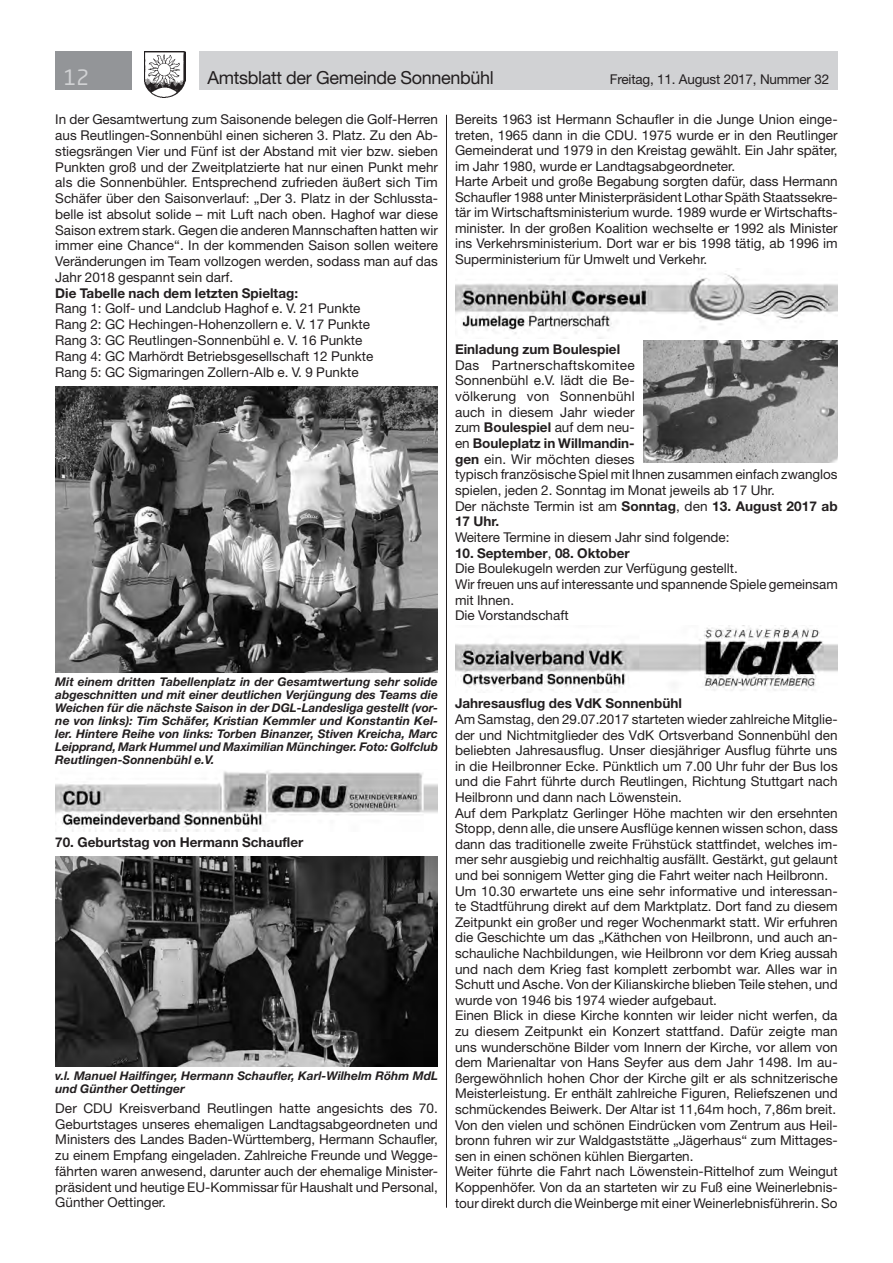
<style>
.page{position:relative;width:893px;height:1263px;background:#fff}
.page>*{position:absolute;margin:0;border:0;box-sizing:border-box;transform-origin:0 0}
.t1{font:21px "Neo Sans Std";color:#d1d2d4}
.t2{font:18px "Helvetica Neue LT Std";letter-spacing:-.02em;color:#231f20}
.t3{font:13.5px/15.6px "Helvetica Neue LT Std";color:#231f20}
.t4{font:700 13.5px "Helvetica Neue LT Std";color:#231f20}
.t5{font:italic 700 12px/13px "Helvetica Neue LT Std";color:#231f20;text-align:justify}
.s1{font-weight:700}
</style>
<div class="page">
<div style="left:199px;top:51px;width:639px;height:38px;background:#d1d2d4"></div>
<div style="left:55px;top:51px;width:77px;height:38px;background:#939598"></div>
<img style="left:145px;top:51px;width:41px;height:47px">
<img style="left:55px;top:386px;width:383px;height:286px">
<img style="left:55px;top:770px;width:383px;height:61px">
<img style="left:55px;top:857px;width:383px;height:209px">
<img style="left:455px;top:273px;width:383px;height:65px">
<img style="left:455px;top:627px;width:383px;height:66px">
<hr style="left:446px;top:115px;width:1px;height:1093px;background:#231f20">
<img style="left:643px;top:341px;width:195px;height:122px">
<h1 class="t1" style="left:64px;top:64px;width:27px">12</h1>
<h2 class="t2" style="left:207px;top:67px;width:288px">Amtsblatt der Gemeinde Sonnenbühl</h2>
<p class="t3" style="left:610px;top:71px;width:221px">Freitag, 11. August 2017, Nummer 32</p>
<p class="t3" style="left:55px;top:112px;width:384px;text-align:justify">In der Gesamtwertung zum Saisonende belegen die Golf-Herren aus Reutlingen-Sonnenbühl einen sicheren 3. Platz. Zu den Ab&shy;stiegsrängen Vier und Fünf ist der Abstand mit vier bzw. sieben Punkten groß und der Zweitplatzierte hat nur einen Punkt mehr als die Sonnenbühler. Entsprechend zufrieden äußert sich Tim Schäfer über den Saisonverlauf: „Der 3. Platz in der Schlussta&shy;belle ist absolut solide – mit Luft nach oben. Haghof war diese Saison extrem stark. Gegen die anderen Mannschaften hatten wir immer eine Chance“. In der kommenden Saison sollen weitere Veränderungen im Team vollzogen werden, sodass man auf das Jahr 2018 gespannt sein darf.</p>
<p class="t4" style="left:55px;top:285px;width:244px">Die Tabelle nach dem letzten Spieltag:</p>
<p class="t3" style="left:55px;top:301px;width:320px">Rang 1: Golf- und Landclub Haghof e. V. 21 Punkte Rang 2: GC Hechingen-Hohenzollern e. V. 17 Punkte Rang 3: GC Reutlingen-Sonnenbühl e. V. 16 Punkte Rang 4: GC Marhördt Betriebsgesellschaft 12 Punkte Rang 5: GC Sigmaringen Zollern-Alb e. V. 9 Punkte</p>
<p class="t3" style="left:455px;top:112px;width:384px">Bereits 1963 ist Hermann Schaufler in die Junge Union einge&shy;treten, 1965 dann in die CDU. 1975 wurde er in den Reutlinger Gemeinderat und 1979 in den Kreistag gewählt. Ein Jahr später, im Jahr 1980, wurde er Landtagsabgeordneter.<br>Harte Arbeit und große Begabung sorgten dafür, dass Hermann Schaufler 1988 unter Ministerpräsident Lothar Späth Staatssekre&shy;tär im Wirtschaftsministerium wurde. 1989 wurde er Wirtschafts&shy;minister. In der großen Koalition wechselte er 1992 als Minister ins Verkehrsministerium. Dort war er bis 1998 tätig, ab 1996 im Superministerium für Umwelt und Verkehr.</p>
<p class="t4" style="left:455px;top:341px;width:167px">Einladung zum Boulespiel</p>
<p class="t3" style="left:455px;top:357px;width:384px">Das Partnerschaftskomitee<br>Sonnenbühl e.V. lädt die Be-<br>völkerung von Sonnenbühl<br>auch in diesem Jahr wieder<br>zum <span class="s1">Boulespiel</span> auf dem neu-<br>en <span class="s1">Bouleplatz in Willmandin-<br>gen</span> ein. Wir möchten dieses<br>typisch französische Spiel mit Ihnen zusammen einfach zwanglos spielen, jeden 2. Sonntag im Monat jeweils ab 17 Uhr.<br>Der nächste Termin ist am <span class="s1">Sonntag</span>, den <span class="s1">13. August 2017 ab 17 Uhr.</span></p>
<p class="t3" style="left:455px;top:529px;width:276px">Weitere Termine in diesem Jahr sind folgende:</p>
<p class="t3" style="left:455px;top:545px;width:384px"><span class="s1">10. September</span>, <span class="s1">08. Oktober<br></span>Die Boulekugeln werden zur Verfügung gestellt.<br>Wir freuen uns auf interessante und spannende Spiele gemeinsam mit Ihnen.<br>Die Vorstandschaft</p>
<p class="t5" style="left:55px;top:675px;width:384px">Mit einem dritten Tabellenplatz in der Gesamtwertung sehr solide abgeschnitten und mit einer deutlichen Verjüngung des Teams die Weichen für die nächste Saison in der DGL-Landesliga gestellt (vor&shy;ne von links): Tim Schäfer, Kristian Kemmler und Konstantin Kel&shy;ler. Hintere Reihe von links: Torben Binanzer, Stiven Kreicha, Marc Leipprand, Mark Hummel und Maximilian Münchinger. Foto: Golfclub Reutlingen-Sonnenbühl e.V.</p>
<p class="t4" style="left:55px;top:834px;width:250px">70. Geburtstag von Hermann Schaufler</p>
<p class="t5" style="left:55px;top:1069px;width:384px">v.l. Manuel Hailfinger, Hermann Schaufler, Karl-Wilhelm Röhm MdL und Günther Oettinger</p>
<p class="t3" style="left:55px;top:1100px;width:384px;text-align:justify">Der CDU Kreisverband Reutlingen hatte angesichts des 70.<br>Geburtstages unseres ehemaligen Landtagsabgeordneten und Ministers des Landes Baden-Württemberg, Hermann Schaufler, zu einem Empfang eingeladen. Zahlreiche Freunde und Wegge&shy;fährten waren anwesend, darunter auch der ehemalige Minister&shy;präsident und heutige EU-Kommissar für Haushalt und Personal, Günther Oettinger.</p>
<p class="t4" style="left:455px;top:695px;width:228px">Jahresausflug des VdK Sonnenbühl</p>
<p class="t3" style="left:455px;top:711px;width:384px">Am Samstag, den 29.07.2017 starteten wieder zahlreiche Mitglie&shy;der und Nichtmitglieder des VdK Ortsverband Sonnenbühl den beliebten Jahresausflug. Unser diesjähriger Ausflug führte uns in die Heilbronner Ecke. Pünktlich um 7.00 Uhr fuhr der Bus los und die Fahrt führte durch Reutlingen, Richtung Stuttgart nach Heilbronn und dann nach Löwenstein.<br>Auf dem Parkplatz Gerlinger Höhe machten wir den ersehnten Stopp, denn alle, die unsere Ausflüge kennen wissen schon, dass dann das traditionelle zweite Frühstück stattfindet, welches im&shy;mer sehr ausgiebig und reichhaltig ausfällt. Gestärkt, gut gelaunt und bei sonnigem Wetter ging die Fahrt weiter nach Heilbronn.<br>Um 10.30 erwartete uns eine sehr informative und interessan&shy;te Stadtführung direkt auf dem Marktplatz. Dort fand zu diesem Zeitpunkt ein großer und reger Wochenmarkt statt. Wir erfuhren die Geschichte um das „Käthchen von Heilbronn, und auch an&shy;schauliche Nachbildungen, wie Heilbronn vor dem Krieg aussah und nach dem Krieg fast komplett zerbombt war. Alles war in Schutt und Asche. Von der Kilianskirche blieben Teile stehen, und wurde von 1946 bis 1974 wieder aufgebaut.<br>Einen Blick in diese Kirche konnten wir leider nicht werfen, da zu diesem Zeitpunkt ein Konzert stattfand. Dafür zeigte man uns wunderschöne Bilder vom Innern der Kirche, vor allem von dem Marienaltar von Hans Seyfer aus dem Jahr 1498. Im au&shy;ßergewöhnlich hohen Chor der Kirche gilt er als schnitzerische Meisterleistung. Er enthält zahlreiche Figuren, Reliefszenen und schmückendes Beiwerk. Der Altar ist 11,64m hoch, 7,86m breit.<br>Von den vielen und schönen Eindrücken vom Zentrum aus Heil&shy;bronn fuhren wir zur Waldgaststätte „Jägerhaus“ zum Mittages&shy;sen in einen schönen kühlen Biergarten.<br>Weiter führte die Fahrt nach Löwenstein-Rittelhof zum Weingut Koppenhöfer. Von da an starteten wir zu Fuß eine Weinerlebnis&shy;tour direkt durch die Weinberge mit einer Weinerlebnisführerin. So</p>
</div>
